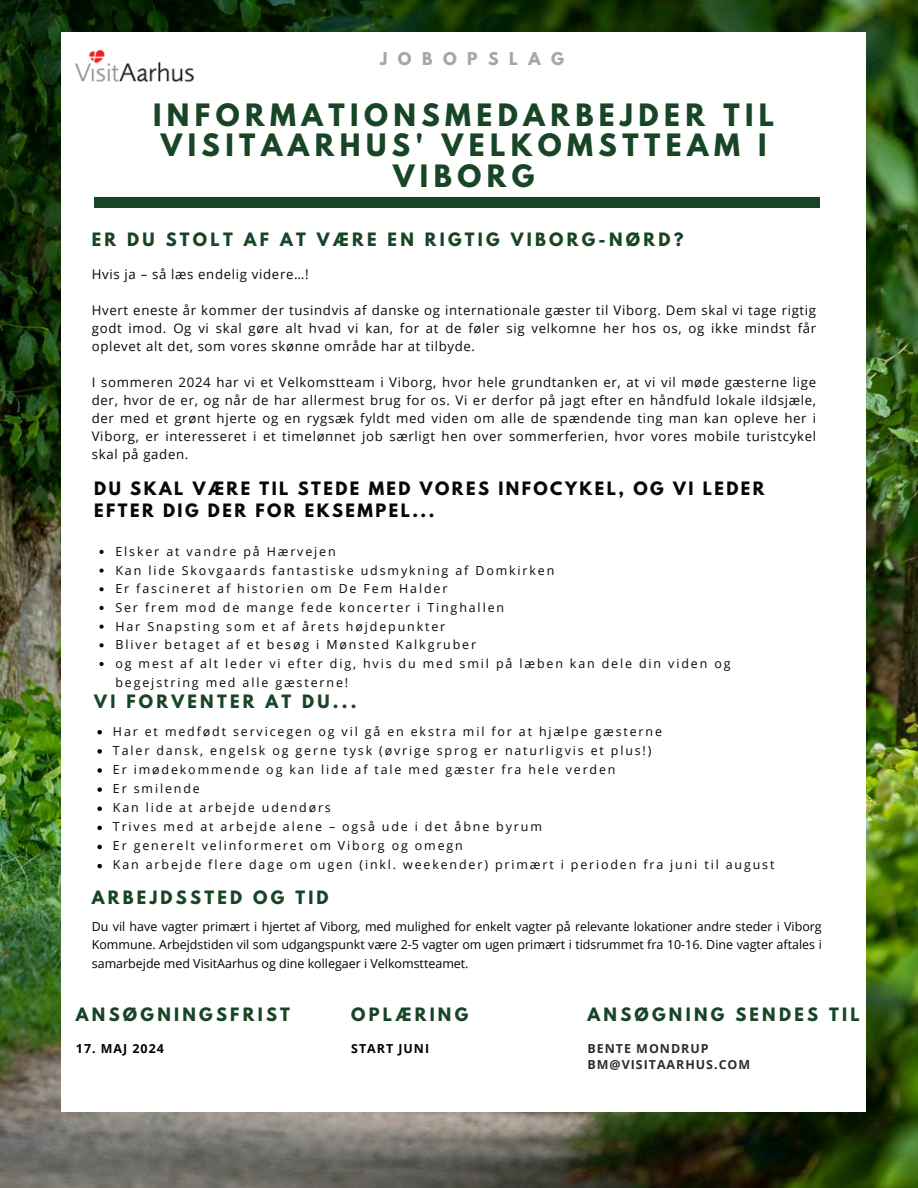
<style>
.page{position:relative;width:918px;height:1188px;background:#fff}
.page>*{position:absolute;margin:0;border:0;box-sizing:border-box;transform-origin:0 0}
.t1{font:700 27.3px/30.3px "League Spartan";letter-spacing:.2em;color:#184525;text-align:center}
.t2{font:700 16.35px "League Spartan";letter-spacing:.2em;color:#184525}
.t3{font:700 16.35px/22.5px "League Spartan";letter-spacing:.15em;color:#070707}
.t4{font:700 15.6px "League Spartan";letter-spacing:.675em;color:#a6a6a6}
.t5{font:13.2px/18px "Open Sans";letter-spacing:.05em;color:#070707;text-align:justify}
.t6{font:12.45px/18.8px "Open Sans";letter-spacing:.15em;color:#070707}
.t7{font:12.45px/18.8px "Open Sans";color:#000;text-align:justify}
.t8{font:700 12.45px/16.8px "Open Sans";letter-spacing:.08em;color:#2d2d2d}
.t9{font:700 12.45px "Open Sans";letter-spacing:.08em;color:#000}
</style>
<div class="page">
<img style="left:0;top:0;width:918px;height:1188px">
<div style="left:62px;top:33px;width:804px;height:1079px;background:#fff"></div>
<div style="left:94px;top:198px;width:725px;height:10px;background:#184525"></div>
<svg style="left:99px;top:550px;width:5px;height:4px"></svg>
<svg style="left:99px;top:569px;width:5px;height:4px"></svg>
<svg style="left:99px;top:587px;width:5px;height:4px"></svg>
<svg style="left:99px;top:606px;width:5px;height:4px"></svg>
<svg style="left:99px;top:625px;width:5px;height:4px"></svg>
<svg style="left:99px;top:643px;width:5px;height:4px"></svg>
<svg style="left:99px;top:662px;width:5px;height:4px"></svg>
<img style="left:76px;top:20px;width:118px;height:62px">
<svg style="left:97px;top:730px;width:5px;height:4px"></svg>
<svg style="left:97px;top:749px;width:5px;height:5px"></svg>
<svg style="left:97px;top:768px;width:5px;height:5px"></svg>
<svg style="left:97px;top:787px;width:5px;height:5px"></svg>
<svg style="left:97px;top:806px;width:5px;height:5px"></svg>
<svg style="left:97px;top:826px;width:5px;height:4px"></svg>
<svg style="left:97px;top:845px;width:5px;height:4px"></svg>
<svg style="left:97px;top:864px;width:5px;height:4px"></svg>
<h2 class="t4" style="left:380px;top:51px;width:186px">JOBOPSLAG</h2>
<p class="t1" style="left:153px;top:103px;width:623px">INFORMATIONSMEDARBEJDER TIL<br>VISITAARHUS' VELKOMSTTEAM I<br>VIBORG</p>
<p class="t2" style="left:92px;top:231px;width:593px">ER DU STOLT AF AT VÆRE EN RIGTIG VIBORG-NØRD?</p>
<p class="t5" style="left:92px;top:265px;width:218px">Hvis ja – så læs endelig videre…!</p>
<p class="t5" style="left:92px;top:301px;width:726px">Hvert eneste år kommer der tusindvis af danske og internationale gæster til Viborg. Dem skal vi tage rigtig godt imod. Og vi skal gøre alt hvad vi kan, for at de føler sig velkomne her hos os, og ikke mindst får oplevet alt det, som vores skønne område har at tilbyde.</p>
<p class="t5" style="left:92px;top:373px;width:726px">I sommeren 2024 har vi et Velkomstteam i Viborg, hvor hele grundtanken er, at vi vil møde gæsterne lige der, hvor de er, og når de har allermest brug for os. Vi er derfor på jagt efter en håndfuld lokale ildsjæle, der med et grønt hjerte og en rygsæk fyldt med viden om alle de spændende ting man kan opleve her i Viborg, er interesseret i et timelønnet job særligt hen over sommerferien, hvor vores mobile turistcykel skal på gaden.</p>
<h2 class="t3" style="left:94px;top:479px;width:672px">DU SKAL VÆRE TIL STEDE MED VORES INFOCYKEL, OG VI LEDER<br>EFTER DIG DER FOR EKSEMPEL...</h2>
<h2 class="t6" style="left:115px;top:542px;width:222px">Elsker at vandre på Hærvejen</h2>
<h1 class="t6" style="left:115px;top:561px;width:441px">Kan lide Skovgaards fantastiske udsmykning af Domkirken</h1>
<p class="t6" style="left:115px;top:579px;width:334px">Er fascineret af historien om De Fem Halder</p>
<h2 class="t6" style="left:115px;top:598px;width:390px">Ser frem mod de mange fede koncerter i Tinghallen</h2>
<p class="t6" style="left:115px;top:617px;width:331px">Har Snapsting som et af årets højdepunkter</p>
<p class="t6" style="left:115px;top:635px;width:362px">Bliver betaget af et besøg i Mønsted Kalkgruber</p>
<p class="t6" style="left:115px;top:654px;width:617px">og mest af alt leder vi efter dig, hvis du med smil på læben kan dele din viden og begejstring med alle gæsterne!</p>
<p class="t2" style="left:94px;top:694px;width:264px">VI FORVENTER AT DU...</p>
<h2 class="t6" style="left:113px;top:721px;width:551px">Har et medfødt servicegen og vil gå en ekstra mil for at hjælpe gæsterne</h2>
<p class="t6" style="left:113px;top:741px;width:540px">Taler dansk, engelsk og gerne tysk (øvrige sprog er naturligvis et plus!)</p>
<p class="t6" style="left:113px;top:760px;width:504px">Er imødekommende og kan lide af tale med gæster fra hele verden</p>
<p class="t6" style="left:113px;top:779px;width:88px">Er smilende</p>
<p class="t6" style="left:113px;top:798px;width:219px">Kan lide at arbejde udendørs</p>
<p class="t6" style="left:113px;top:817px;width:430px">Trives med at arbejde alene – også ude i det åbne byrum</p>
<p class="t6" style="left:113px;top:836px;width:351px">Er generelt velinformeret om Viborg og omegn</p>
<p class="t6" style="left:113px;top:855px;width:663px">Kan arbejde flere dage om ugen (inkl. weekender) primært i perioden fra juni til august</p>
<p class="t2" style="left:92px;top:889px;width:238px">ARBEJDSSTED OG TID</p>
<p class="t7" style="left:92px;top:916px;width:732px">Du vil have vagter primært i hjertet af Viborg, med mulighed for enkelt vagter på relevante lokationer andre steder i Viborg Kommune. Arbejdstiden vil som udgangspunkt være 2-5 vagter om ugen primært i tidsrummet fra 10-16. Dine vagter aftales i samarbejde med VisitAarhus og dine kollegaer i Velkomstteamet.</p>
<p class="t2" style="left:76px;top:1006px;width:216px">ANSØGNINGSFRIST</p>
<h2 class="t9" style="left:76px;top:1039px;width:89px">17. MAJ 2024</h2>
<h2 class="t2" style="left:351px;top:1006px;width:119px">OPLÆRING</h2>
<h3 class="t9" style="left:351px;top:1039px;width:79px">START JUNI</h3>
<h3 class="t2" style="left:588px;top:1006px;width:274px">ANSØGNING SENDES TIL</h3>
<h2 class="t8" style="left:588px;top:1039px;width:164px">BENTE MONDRUP<br>BM@VISITAARHUS.COM</h2>
</div>
